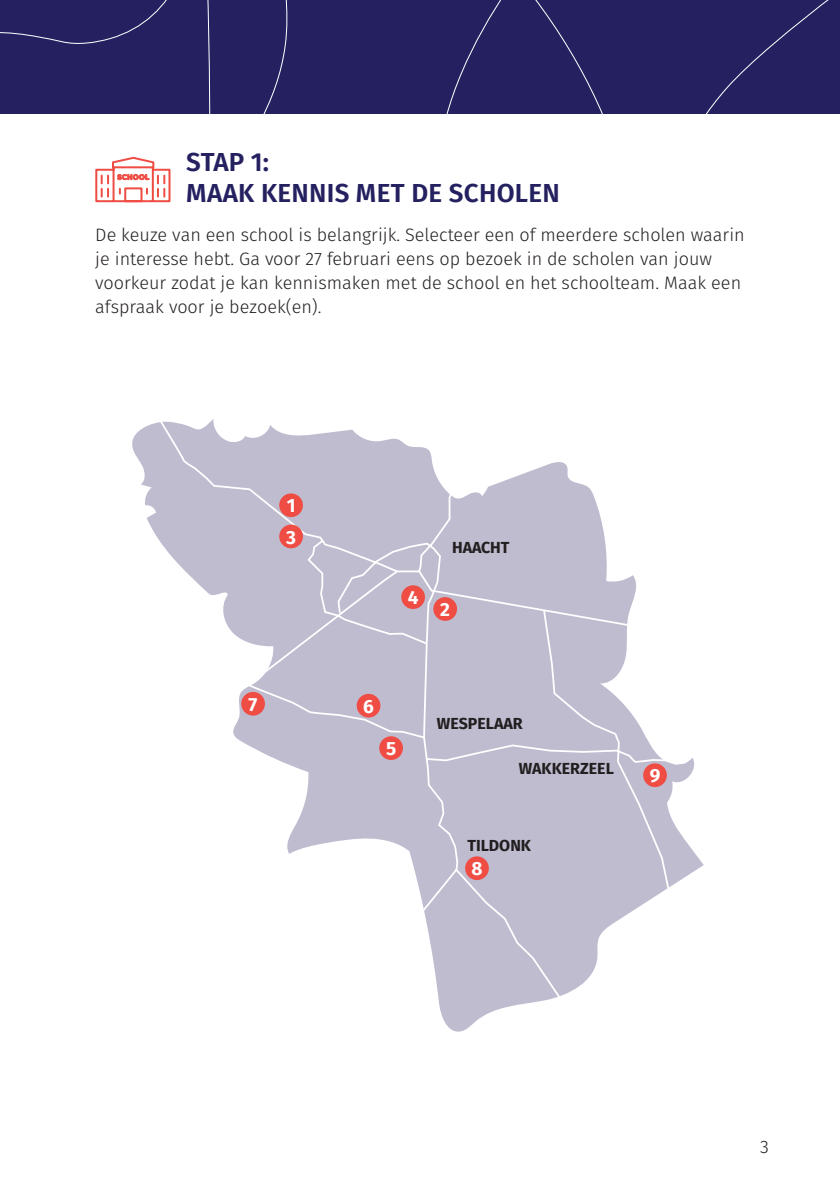
<style>
.page{position:relative;width:840px;height:1191px;background:#fff}
.page>*{position:absolute;margin:0;border:0;box-sizing:border-box;transform-origin:0 0}
.t1{font:600 26px/31.2px "Fira Sans";letter-spacing:.01em;color:#252161}
.t2{font:700 19px "Fira Sans";color:#fff}
.t3{font:300 18px/24px "Fira Sans";color:#231f20}
.t4{font:700 16px "Fira Sans";color:#231f20}
</style>
<div class="page">
<svg style="left:95px;top:156px;width:76px;height:47px"></svg>
<svg style="left:151px;top:419px;width:553px;height:613px"></svg>
<div style="left:279px;top:493px;width:24px;height:24px;background:#ef4d44;border-radius:50%"></div>
<div style="left:401px;top:585px;width:24px;height:24px;background:#ef4d44;border-radius:50%"></div>
<div style="left:433px;top:597px;width:24px;height:24px;background:#ef4d44;border-radius:50%"></div>
<div style="left:241px;top:692px;width:24px;height:23px;background:#ef4d44;border-radius:50%"></div>
<div style="left:356px;top:694px;width:24px;height:23px;background:#ef4d44;border-radius:50%"></div>
<div style="left:379px;top:736px;width:24px;height:24px;background:#ef4d44;border-radius:50%"></div>
<div style="left:642px;top:763px;width:24px;height:24px;background:#ef4d44;border-radius:50%"></div>
<div style="left:465px;top:856px;width:23px;height:24px;background:#ef4d44;border-radius:50%"></div>
<div style="left:279px;top:524px;width:24px;height:24px;background:#ef4d44;border-radius:50%"></div>
<div style="left:623px;top:0;width:216px;height:113px;background:#252161"></div>
<div style="left:0;top:0;width:623px;height:113px;background:#252161"></div>
<h1 class="t1" style="left:186px;top:146px;width:375px">STAP 1:<br>MAAK KENNIS MET DE SCHOLEN</h1>
<p class="t3" style="left:95px;top:222px;width:650px">De keuze van een school is belangrijk. Selecteer een of meerdere scholen waarin je interesse hebt. Ga voor 27 februari eens op bezoek in de scholen van jouw voorkeur zodat je kan kennismaken met de school en het schoolteam. Maak een afspraak voor je bezoek(en).</p>
<p class="t2" style="left:286px;top:492px;width:10px">1</p>
<p class="t2" style="left:286px;top:523px;width:11px">3</p>
<p class="t2" style="left:407px;top:584px;width:12px">4</p>
<p class="t4" style="left:452px;top:536px;width:59px">HAACHT</p>
<p class="t2" style="left:440px;top:596px;width:11px">2</p>
<p class="t2" style="left:248px;top:691px;width:10px">7</p>
<p class="t2" style="left:363px;top:693px;width:12px">6</p>
<p class="t2" style="left:386px;top:735px;width:12px">5</p>
<p class="t4" style="left:436px;top:712px;width:87px">WESPELAAR</p>
<p class="t4" style="left:518px;top:757px;width:96px">WAKKERZEEL</p>
<p class="t4" style="left:467px;top:834px;width:65px">TILDONK</p>
<p class="t2" style="left:471px;top:855px;width:13px">8</p>
<p class="t2" style="left:649px;top:762px;width:12px">9</p>
<p class="t3" style="left:759px;top:1135px;width:10px">3</p>
</div>
